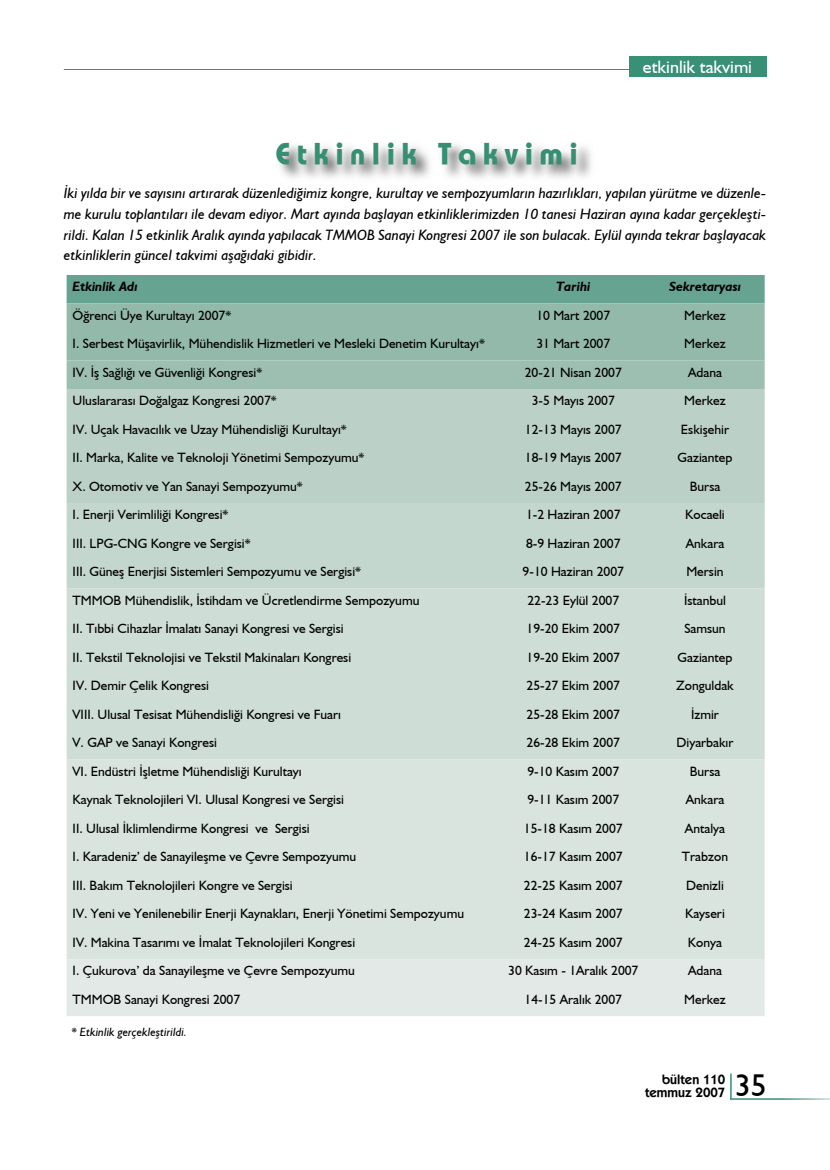
<style>
.page{position:relative;width:830px;height:1170px;background:#fff}
.page>*{position:absolute;margin:0;border:0;box-sizing:border-box;transform-origin:0 0}
.t1{font:31.5px "Humanist 521 BT";color:#000}
.t2{font:700 30px "TR Bahamas";letter-spacing:.22em;color:#378f73}
.t3{font:18px "Humanist 521 BT";color:#fff}
.t4{font:italic 15px/20.5px "Humanist 521 BT";color:#000;text-align:justify}
.t5{font:13.5px "Humanist 521 BT";color:#000}
.t6{font:italic 700 13.5px "Humanist 521 BT";color:#000}
.t7{font:600 13.5px/13.5px "Kabel IT Cby BT";color:#000;text-align:right}
.t8{font:italic 12px "Humanist 521 BT";color:#000}
</style>
<div class="page">
<hr style="left:64px;top:69px;width:570px;height:1px;background:#378f73">
<div style="left:628px;top:56px;width:137px;height:21px;background:#389076"></div>
<hr style="left:729px;top:1073px;width:2px;height:26px;background:#378f73">
<hr style="left:729px;top:1098px;width:100px;height:1px;background:#fff">
<img style="left:279px;top:144px;width:313px;height:35px">
<div style="left:67px;top:275px;width:697px;height:28px;background:#67a391"></div>
<div style="left:67px;top:303px;width:697px;height:57px;background:#93b9aa"></div>
<div style="left:67px;top:360px;width:697px;height:29px;background:#9cbfb1"></div>
<div style="left:67px;top:389px;width:697px;height:114px;background:#bbd1c7"></div>
<div style="left:67px;top:503px;width:697px;height:85px;background:#c4d7ce"></div>
<div style="left:67px;top:588px;width:697px;height:171px;background:#ceddd5"></div>
<div style="left:67px;top:759px;width:697px;height:200px;background:#d9e4de"></div>
<div style="left:67px;top:959px;width:697px;height:57px;background:#e2e9e6"></div>
<h2 class="t2" style="left:275px;top:135px;width:304px">Etkinlik Takvimi</h2>
<h3 class="t3" style="left:642px;top:56px;width:111px">etkinlik takvimi</h3>
<p class="t4" style="left:64px;top:183px;width:703px">İki yılda bir ve sayısını artırarak düzenlediğimiz kongre, kurultay ve sempozyumların hazırlıkları, yapılan yürütme ve düzenle&shy;me kurulu toplantıları ile devam ediyor. Mart ayında başlayan etkinliklerimizden 10 tanesi Haziran ayına kadar gerçekleşti&shy;rildi. Kalan 15 etkinlik Aralık ayında yapılacak TMMOB Sanayi Kongresi 2007 ile son bulacak. Eylül ayında tekrar başlayacak etkinliklerin güncel takvimi aşağıdaki gibidir.</p>
<p class="t6" style="left:73px;top:278px;width:66px">Etkinlik Adı</p>
<p class="t6" style="left:556px;top:278px;width:36px">Tarihi</p>
<p class="t6" style="left:668px;top:278px;width:73px">Sekretaryası</p>
<p class="t5" style="left:73px;top:307px;width:160px">Öğrenci Üye Kurultayı 2007*</p>
<p class="t5" style="left:536px;top:307px;width:75px">10 Mart 2007</p>
<p class="t5" style="left:683px;top:307px;width:43px">Merkez</p>
<p class="t5" style="left:73px;top:335px;width:413px">I. Serbest Müşavirlik, Mühendislik Hizmetleri ve Mesleki Denetim Kurultayı*</p>
<p class="t5" style="left:536px;top:335px;width:75px">31 Mart 2007</p>
<p class="t5" style="left:683px;top:335px;width:43px">Merkez</p>
<p class="t5" style="left:73px;top:364px;width:191px">IV. İş Sağlığı ve Güvenliği Kongresi*</p>
<p class="t5" style="left:524px;top:364px;width:98px">20-21 Nisan 2007</p>
<p class="t5" style="left:687px;top:364px;width:35px">Adana</p>
<p class="t5" style="left:73px;top:392px;width:205px">Uluslararası Doğalgaz Kongresi 2007*</p>
<p class="t5" style="left:531px;top:392px;width:84px">3-5 Mayıs 2007</p>
<p class="t5" style="left:683px;top:392px;width:43px">Merkez</p>
<p class="t5" style="left:73px;top:421px;width:275px">IV. Uçak Havacılık ve Uzay Mühendisliği Kurultayı*</p>
<p class="t5" style="left:524px;top:421px;width:98px">12-13 Mayıs 2007</p>
<p class="t5" style="left:680px;top:421px;width:50px">Eskişehir</p>
<p class="t5" style="left:73px;top:449px;width:293px">II. Marka, Kalite ve Teknoloji Yönetimi Sempozyumu*</p>
<p class="t5" style="left:524px;top:449px;width:98px">18-19 Mayıs 2007</p>
<p class="t5" style="left:677px;top:449px;width:56px">Gaziantep</p>
<p class="t5" style="left:73px;top:478px;width:231px">X. Otomotiv ve Yan Sanayi Sempozyumu*</p>
<p class="t5" style="left:524px;top:478px;width:98px">25-26 Mayıs 2007</p>
<p class="t5" style="left:689px;top:478px;width:32px">Bursa</p>
<p class="t5" style="left:73px;top:506px;width:157px">I. Enerji Verimliliği Kongresi*</p>
<p class="t5" style="left:525px;top:506px;width:96px">1-2 Haziran 2007</p>
<p class="t5" style="left:685px;top:506px;width:41px">Kocaeli</p>
<p class="t5" style="left:73px;top:535px;width:179px">III. LPG-CNG Kongre ve Sergisi*</p>
<p class="t5" style="left:525px;top:535px;width:96px">8-9 Haziran 2007</p>
<p class="t5" style="left:685px;top:535px;width:40px">Ankara</p>
<p class="t5" style="left:73px;top:563px;width:290px">III. Güneş Enerjisi Sistemleri Sempozyumu ve Sergisi*</p>
<p class="t5" style="left:522px;top:563px;width:103px">9-10 Haziran 2007</p>
<p class="t5" style="left:686px;top:563px;width:39px">Mersin</p>
<p class="t5" style="left:73px;top:592px;width:348px">TMMOB Mühendislik, İstihdam ve Ücretlendirme Sempozyumu</p>
<p class="t5" style="left:527px;top:592px;width:93px">22-23 Eylül 2007</p>
<p class="t5" style="left:683px;top:592px;width:43px">İstanbul</p>
<p class="t5" style="left:73px;top:620px;width:272px">II. Tıbbi Cihazlar İmalatı Sanayi Kongresi ve Sergisi</p>
<p class="t5" style="left:526px;top:620px;width:95px">19-20 Ekim 2007</p>
<p class="t5" style="left:684px;top:620px;width:43px">Samsun</p>
<p class="t5" style="left:73px;top:649px;width:280px">II. Tekstil Teknolojisi ve Tekstil Makinaları Kongresi</p>
<p class="t5" style="left:526px;top:649px;width:95px">19-20 Ekim 2007</p>
<p class="t5" style="left:677px;top:649px;width:56px">Gaziantep</p>
<p class="t5" style="left:73px;top:677px;width:138px">IV. Demir Çelik Kongresi</p>
<p class="t5" style="left:526px;top:677px;width:95px">25-27 Ekim 2007</p>
<p class="t5" style="left:676px;top:677px;width:59px">Zonguldak</p>
<p class="t5" style="left:73px;top:705px;width:270px">VIII. Ulusal Tesisat Mühendisliği Kongresi ve Fuarı</p>
<p class="t5" style="left:526px;top:705px;width:95px">25-28 Ekim 2007</p>
<p class="t5" style="left:690px;top:705px;width:29px">İzmir</p>
<p class="t5" style="left:73px;top:734px;width:146px">V. GAP ve Sanayi Kongresi</p>
<p class="t5" style="left:526px;top:734px;width:95px">26-28 Ekim 2007</p>
<p class="t5" style="left:676px;top:734px;width:59px">Diyarbakır</p>
<p class="t5" style="left:73px;top:762px;width:230px">VI. Endüstri İşletme Mühendisliği Kurultayı</p>
<p class="t5" style="left:527px;top:762px;width:93px">9-10 Kasım 2007</p>
<p class="t5" style="left:689px;top:762px;width:32px">Bursa</p>
<p class="t5" style="left:73px;top:791px;width:273px">Kaynak Teknolojileri VI. Ulusal Kongresi ve Sergisi</p>
<p class="t5" style="left:527px;top:791px;width:93px">9-11 Kasım 2007</p>
<p class="t5" style="left:685px;top:791px;width:40px">Ankara</p>
<p class="t5" style="left:73px;top:819px;width:238px">II. Ulusal İklimlendirme Kongresi ve Sergisi</p>
<p class="t5" style="left:523px;top:819px;width:100px">15-18 Kasım 2007</p>
<p class="t5" style="left:684px;top:819px;width:42px">Antalya</p>
<p class="t5" style="left:73px;top:848px;width:285px">I. Karadeniz’ de Sanayileşme ve Çevre Sempozyumu</p>
<p class="t5" style="left:523px;top:848px;width:100px">16-17 Kasım 2007</p>
<p class="t5" style="left:681px;top:848px;width:48px">Trabzon</p>
<p class="t5" style="left:73px;top:876px;width:221px">III. Bakım Teknolojileri Kongre ve Sergisi</p>
<p class="t5" style="left:523px;top:876px;width:100px">22-25 Kasım 2007</p>
<p class="t5" style="left:685px;top:876px;width:39px">Denizli</p>
<p class="t5" style="left:73px;top:905px;width:393px">IV. Yeni ve Yenilenebilir Enerji Kaynakları, Enerji Yönetimi Sempozyumu</p>
<p class="t5" style="left:523px;top:905px;width:100px">23-24 Kasım 2007</p>
<p class="t5" style="left:684px;top:905px;width:41px">Kayseri</p>
<p class="t5" style="left:73px;top:933px;width:284px">IV. Makina Tasarımı ve İmalat Teknolojileri Kongresi</p>
<p class="t5" style="left:523px;top:933px;width:100px">24-25 Kasım 2007</p>
<p class="t5" style="left:687px;top:933px;width:36px">Konya</p>
<p class="t5" style="left:73px;top:962px;width:284px">I. Çukurova’ da Sanayileşme ve Çevre Sempozyumu</p>
<p class="t5" style="left:508px;top:962px;width:132px">30 Kasım - 1Aralık 2007</p>
<p class="t5" style="left:687px;top:962px;width:35px">Adana</p>
<p class="t5" style="left:73px;top:990px;width:169px">TMMOB Sanayi Kongresi 2007</p>
<p class="t5" style="left:524px;top:990px;width:99px">14-15 Aralık 2007</p>
<p class="t5" style="left:683px;top:990px;width:43px">Merkez</p>
<p class="t8" style="left:72px;top:1023px;width:117px">* Etkinlik gerçekleştirildi.</p>
<p class="t7" style="left:644px;top:1071px;width:82px">bülten 110 temmuz 2007</p>
<h1 class="t1" style="left:734px;top:1065px;width:33px">35</h1>
</div>
